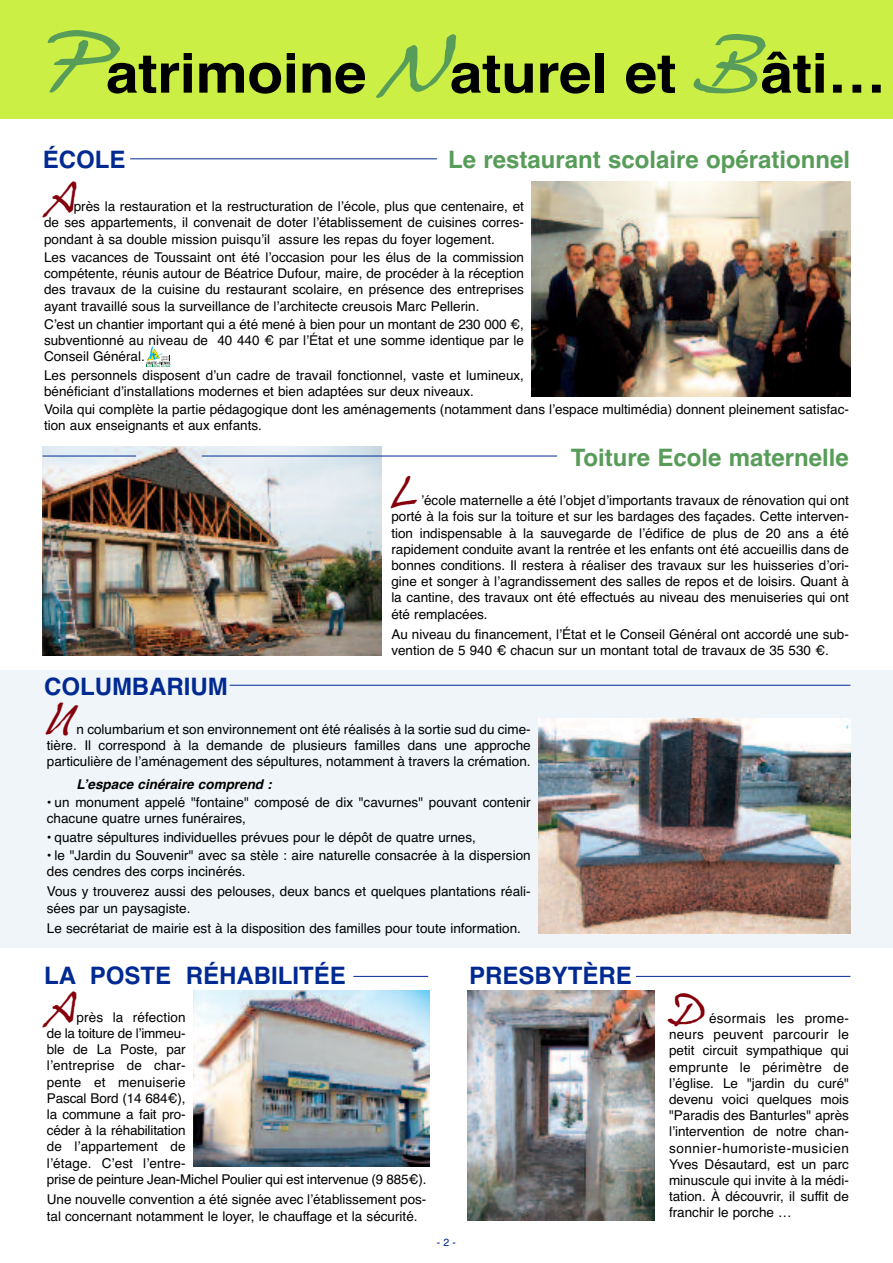
<style>
.page{position:relative;width:893px;height:1263px;background:#fff}
.page>*{position:absolute;margin:0;border:0;box-sizing:border-box;transform-origin:0 0}
.t1{font:700 54.75px "Helvetica";letter-spacing:-.005em;color:#000;scale:1.07 1}
.t2{font:38.1px "Hans Hand";color:#85000b}
.t3{font:700 24px "Helvetica";color:#579c58}
.t4{font:700 24px "Helvetica";color:#002a92}
.t5{font:13.5px/16.2px "Helvetica";color:#000}
.t6{font:italic 700 13.5px "Helvetica";color:#000}
.t7{font:10.5px "Helvetica";color:#002a92}
.s1{font-family:"Hans Hand";font-weight:400;font-size:72.9px;color:#579c58}
</style>
<div class="page">
<div style="left:0;top:670px;width:893px;height:278px;background:#eff5f9"></div>
<div style="left:0;top:0;width:893px;height:119px;background:#cbef44"></div>
<hr style="left:130px;top:158px;width:307px;height:1px;background:#002a92">
<img style="left:43px;top:446px;width:338px;height:210px">
<hr style="left:43px;top:456px;width:93px;height:1px;background:#002a92">
<hr style="left:202px;top:456px;width:355px;height:1px;background:#002a92">
<hr style="left:230px;top:685px;width:620px;height:1px;background:#002a92">
<img style="left:539px;top:719px;width:311px;height:214px">
<hr style="left:353px;top:976px;width:75px;height:1px;background:#002a92">
<hr style="left:636px;top:976px;width:214px;height:1px;background:#002a92">
<img style="left:468px;top:990px;width:187px;height:230px">
<img style="left:531px;top:182px;width:319px;height:214px">
<img style="left:193px;top:991px;width:236px;height:176px">
<svg style="left:147px;top:346px;width:24px;height:22px"></svg>
<h1 class="t1" style="left:39px;top:42px;width:793px"><span class="s1">P</span>atrimoine <span class="s1">N</span>aturel et <span class="s1">B</span>âti…</h1>
<h3 class="t4" style="left:43px;top:146px;width:84px">ÉCOLE</h3>
<h3 class="t3" style="left:448px;top:146px;width:404px">Le restaurant scolaire opérationnel</h3>
<p class="t5" style="left:44px;top:198px;width:481px;text-align:justify;text-indent:30px">près la restauration et la restructuration de l’école, plus que centenaire, et de ses appartements, il convenait de doter l’établissement de cuisines corres&shy;pondant à sa double mission puisqu’il assure les repas du foyer logement.</p>
<p class="t5" style="left:44px;top:249px;width:481px;text-align:justify">Les vacances de Toussaint ont été l’occasion pour les élus de la commission compétente, réunis autour de Béatrice Dufour, maire, de procéder à la réception des travaux de la cuisine du restaurant scolaire, en présence des entreprises ayant travaillé sous la surveillance de l’architecte creusois Marc Pellerin.</p>
<p class="t5" style="left:44px;top:316px;width:481px;text-align:justify">C’est un chantier important qui a été mené à bien pour un montant de 230 000 €, subventionné au niveau de 40 440 € par l’État et une somme identique par le Conseil Général.</p>
<p class="t5" style="left:44px;top:367px;width:481px">Les personnels disposent d’un cadre de travail fonctionnel, vaste et lumineux, bénéficiant d’installations modernes et bien adaptées sur deux niveaux.</p>
<p class="t5" style="left:44px;top:401px;width:806px">Voila qui complète la partie pédagogique dont les aménagements (notamment dans l’espace multimédia) donnent pleinement satisfac&shy;tion aux enseignants et aux enfants.</p>
<h2 class="t2" style="left:46px;top:177px;width:32px">A</h2>
<h3 class="t3" style="left:571px;top:443px;width:280px">Toiture Ecole maternelle</h3>
<p class="t5" style="left:391px;top:492px;width:459px;text-align:justify;text-indent:30px">’école maternelle a été l’objet d’importants travaux de rénovation qui ont porté à la fois sur la toiture et sur les bardages des façades. Cette interven&shy;tion indispensable à la sauvegarde de l’édifice de plus de 20 ans a été rapidement conduite avant la rentrée et les enfants ont été accueillis dans de bonnes conditions. Il restera à réaliser des travaux sur les huisseries d’ori&shy;gine et songer à l’agrandissement des salles de repos et de loisirs. Quant à la cantine, des travaux ont été effectués au niveau des menuiseries qui ont été remplacées.</p>
<p class="t5" style="left:391px;top:626px;width:459px">Au niveau du financement, l’État et le Conseil Général ont accordé une sub&shy;vention de 5 940 € chacun sur un montant total de travaux de 35 530 €.</p>
<h2 class="t2" style="left:390px;top:471px;width:29px">L</h2>
<h3 class="t4" style="left:44px;top:672px;width:185px">COLUMBARIUM</h3>
<p class="t5" style="left:47px;top:721px;width:485px;text-align:justify;text-indent:30px">n columbarium et son environnement ont été réalisés à la sortie sud du cime&shy;tière. Il correspond à la demande de plusieurs familles dans une approche particulière de l’aménagement des sépultures, notamment à travers la crémation.</p>
<p class="t6" style="left:77px;top:776px;width:197px">L’espace cinéraire comprend :</p>
<p class="t5" style="left:47px;top:794px;width:485px">• un monument appelé "fontaine" composé de dix "cavurnes" pouvant contenir chacune quatre urnes funéraires,</p>
<p class="t5" style="left:47px;top:829px;width:430px">• quatre sépultures individuelles prévues pour le dépôt de quatre urnes,</p>
<p class="t5" style="left:47px;top:847px;width:485px">• le "Jardin du Souvenir" avec sa stèle : aire naturelle consacrée à la dispersion des cendres des corps incinérés.</p>
<p class="t5" style="left:47px;top:884px;width:485px">Vous y trouverez aussi des pelouses, deux bancs et quelques plantations réali&shy;sées par un paysagiste.</p>
<p class="t5" style="left:47px;top:920px;width:476px">Le secrétariat de mairie est à la disposition des familles pour toute information.</p>
<h2 class="t2" style="left:46px;top:700px;width:27px">U</h2>
<h3 class="t4" style="left:44px;top:961px;width:303px">LA POSTE RÉHABILITÉE</h3>
<h3 class="t4" style="left:469px;top:961px;width:164px">PRESBYTÈRE</h3>
<h2 class="t2" style="left:46px;top:988px;width:32px">A</h2>
<p class="t5" style="left:47px;top:1009px;width:381px;text-indent:30px">près la réfection<br>de la toiture de l’immeu-<br>ble de La Poste, par<br>l’entreprise de char-<br>pente et menuiserie<br>Pascal Bord (14 684€),<br>la commune a fait pro-<br>céder à la réhabilitation<br>de l’appartement de<br>l’étage. C’est l’entre-<br>prise de peinture Jean-Michel Poulier qui est intervenue (9 885€).</p>
<p class="t5" style="left:47px;top:1191px;width:381px">Une nouvelle convention a été signée avec l’établissement pos&shy;tal concernant notamment le loyer, le chauffage et la sécurité.</p>
<h2 class="t2" style="left:668px;top:989px;width:38px">D</h2>
<p class="t5" style="left:669px;top:1010px;width:181px;text-align:justify;text-indent:40px">ésormais les prome&shy;neurs peuvent parcourir le petit circuit sympathique qui emprunte le périmètre de l’église. Le "jardin du curé" devenu voici quelques mois "Paradis des Banturles" après l’intervention de notre chan&shy;sonnier-humoriste-musicien Yves Désautard, est un parc minuscule qui invite à la médi&shy;tation. À découvrir, il suffit de franchir le porche …</p>
<p class="t7" style="left:437px;top:1236px;width:21px">-2-</p>
</div>
